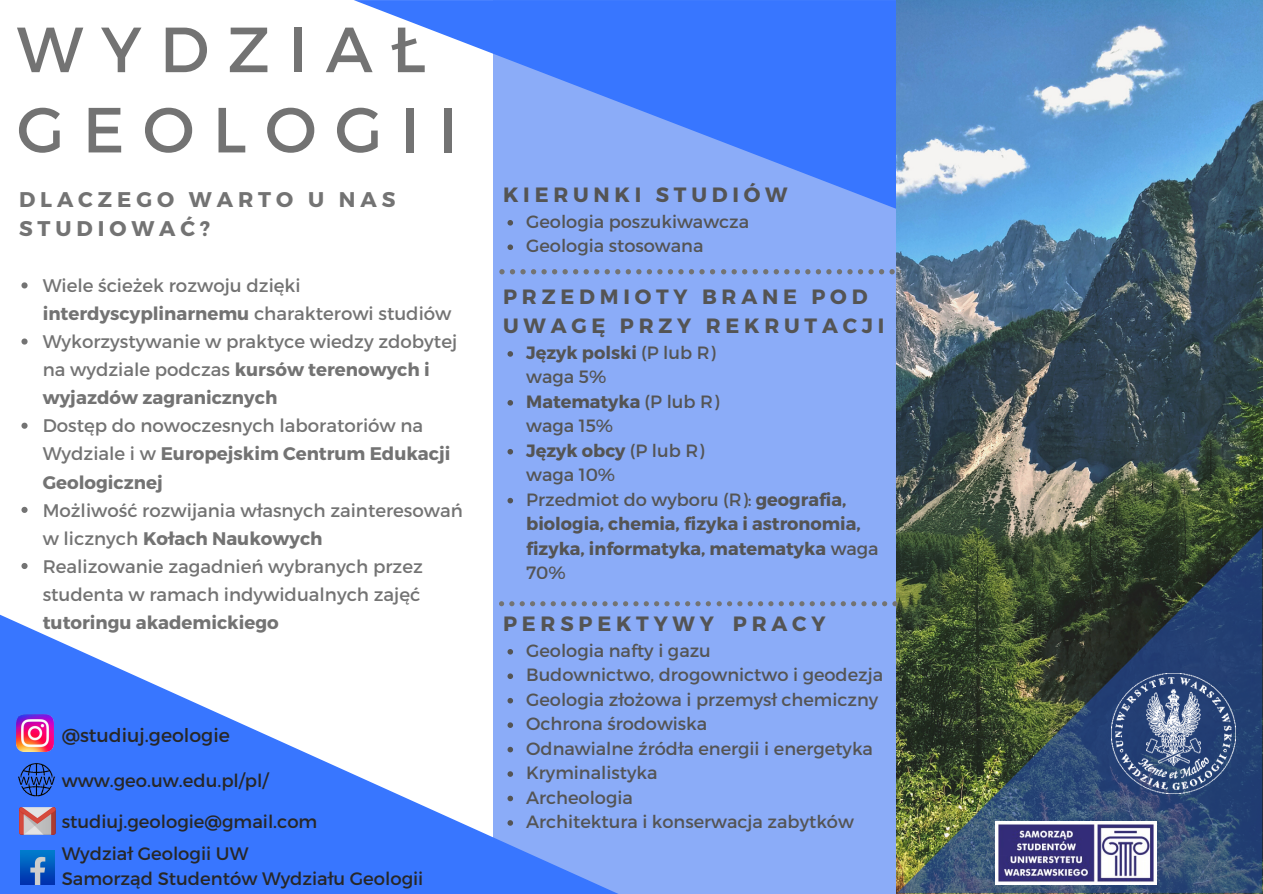
<style>
.page{position:relative;width:1263px;height:894px;background:#fff}
.page>*{position:absolute;margin:0;border:0;box-sizing:border-box;transform-origin:0 0}
.t1{font:63.6px/80.2px "Montserrat";letter-spacing:.29em;color:#737373}
.t2{font:700 21.3px/29.2px "Montserrat";letter-spacing:.23em;color:#737373}
.t3{font:700 20.7px/28.8px "Montserrat";letter-spacing:.23em;color:#545454}
.t4{font:18.9px "Montserrat";color:#272727}
.t5{font:18.15px/28px "Montserrat";color:#737373}
.t6{font:700 18.15px "Montserrat";color:#737373}
.t7{font:18px/24.8px "Montserrat";color:#272727}
.t8{font:17.7px/24.5px "Montserrat";color:#545454}
.t9{font:700 17.7px/24.5px "Montserrat";color:#545454}
.s1{font-weight:700}
.s2{font-weight:400}
</style>
<div class="page">
<div style="left:493px;top:0;width:653px;height:893px;background:#8bacf8"></div>
<svg style="left:21px;top:282px;width:7px;height:6px"></svg>
<svg style="left:21px;top:338px;width:7px;height:6px"></svg>
<svg style="left:21px;top:422px;width:7px;height:6px"></svg>
<svg style="left:21px;top:506px;width:7px;height:7px"></svg>
<svg style="left:21px;top:563px;width:7px;height:6px"></svg>
<svg style="left:354px;top:0;width:543px;height:247px"></svg>
<img style="left:897px;top:0;width:365px;height:527px">
<svg style="left:0;top:603px;width:813px;height:290px"></svg>
<svg style="left:897px;top:527px;width:365px;height:366px;background:#394b49"></svg>
<img style="left:1111px;top:673px;width:125px;height:120px">
<svg style="left:507px;top:220px;width:6px;height:5px"></svg>
<svg style="left:507px;top:244px;width:6px;height:6px"></svg>
<svg style="left:507px;top:351px;width:6px;height:5px"></svg>
<svg style="left:507px;top:400px;width:6px;height:5px"></svg>
<svg style="left:507px;top:449px;width:6px;height:5px"></svg>
<svg style="left:507px;top:497px;width:6px;height:6px"></svg>
<svg style="left:507px;top:648px;width:6px;height:6px"></svg>
<svg style="left:507px;top:673px;width:6px;height:5px"></svg>
<svg style="left:507px;top:697px;width:6px;height:6px"></svg>
<svg style="left:507px;top:722px;width:6px;height:5px"></svg>
<svg style="left:507px;top:746px;width:6px;height:6px"></svg>
<svg style="left:507px;top:771px;width:6px;height:5px"></svg>
<svg style="left:507px;top:795px;width:6px;height:6px"></svg>
<svg style="left:507px;top:819px;width:6px;height:6px"></svg>
<svg style="left:499px;top:269px;width:216px;height:5px"></svg>
<svg style="left:721px;top:269px;width:179px;height:5px"></svg>
<svg style="left:499px;top:601px;width:212px;height:5px"></svg>
<svg style="left:717px;top:601px;width:183px;height:5px"></svg>
<img style="left:17px;top:714px;width:37px;height:37px">
<img style="left:17px;top:761px;width:38px;height:37px">
<img style="left:19px;top:807px;width:36px;height:27px">
<img style="left:20px;top:850px;width:34px;height:33px">
<img style="left:995px;top:820px;width:161px;height:63px">
<h1 class="t1" style="left:17px;top:6px;width:442px">WYDZIAŁ<br>GEOLOGII</h1>
<p class="t2" style="left:19px;top:183px;width:378px">DLACZEGO WARTO U NAS<br>STUDIOWAĆ?</p>
<p class="t5" style="left:43px;top:271px;width:416px">Wiele ścieżek rozwoju dzięki <span class="s1">interdyscyplinarnemu</span> charakterowi studiów Wykorzystywanie w praktyce wiedzy zdobytej na wydziale podczas <span class="s1">kursów terenowych i wyjazdów zagranicznych</span></p>
<p class="t5" style="left:43px;top:411px;width:409px">Dostęp do nowoczesnych laboratoriów na<br>Wydziale i w <span class="s1">Europejskim Centrum Edukacji<br>Geologicznej</span></p>
<p class="t5" style="left:43px;top:495px;width:422px">Możliwość rozwijania własnych zainteresowań w licznych <span class="s1">Kołach Naukowych<br></span>Realizowanie zagadnień wybranych przez studenta w ramach indywidualnych zajęć</p>
<p class="t6" style="left:43px;top:610px;width:238px">tutoringu akademickiego</p>
<p class="t4" style="left:62px;top:722px;width:170px">@studiuj.geologie</p>
<p class="t7" style="left:62px;top:766px;width:208px">www.geo.uw.edu.pl/pl/</p>
<p class="t7" style="left:62px;top:807px;width:257px">studiuj.geologie@gmail.com</p>
<p class="t7" style="left:62px;top:839px;width:363px">Wydział Geologii UW<br>Samorząd Studentów Wydziału Geologii</p>
<p class="t3" style="left:503px;top:179px;width:286px">KIERUNKI STUDIÓW</p>
<p class="t8" style="left:526px;top:208px;width:225px">Geologia poszukiwawcza<br>Geologia stosowana</p>
<p class="t3" style="left:503px;top:281px;width:383px">PRZEDMIOTY BRANE POD<br>UWAGĘ PRZY REKRUTACJI</p>
<p class="t8" style="left:526px;top:364px;width:82px">waga 5%</p>
<p class="t8" style="left:526px;top:413px;width:89px">waga 15%</p>
<p class="t8" style="left:526px;top:461px;width:91px">waga 10%</p>
<p class="t9" style="left:526px;top:339px;width:191px">Język polski <span class="s2">(P lub R)</span></p>
<p class="t9" style="left:526px;top:388px;width:195px">Matematyka <span class="s2">(P lub R)</span></p>
<p class="t9" style="left:526px;top:437px;width:180px">Język obcy <span class="s2">(P lub R)</span></p>
<p class="t9" style="left:526px;top:486px;width:354px"><span class="s2">Przedmiot do wyboru (R):</span> geografia, biologia, chemia, fizyka i astronomia, fizyka, informatyka, matematyka <span class="s2">waga<br>70%</span></p>
<p class="t3" style="left:503px;top:608px;width:324px">PERSPEKTYWY PRACY</p>
<p class="t8" style="left:526px;top:637px;width:359px">Geologia nafty i gazu<br>Budownictwo, drogownictwo i geodezja<br>Geologia złożowa i przemysł chemiczny<br>Ochrona środowiska<br>Odnawialne źródła energii i energetyka<br>Kryminalistyka<br>Archeologia<br>Architektura i konserwacja zabytków</p>
</div>
